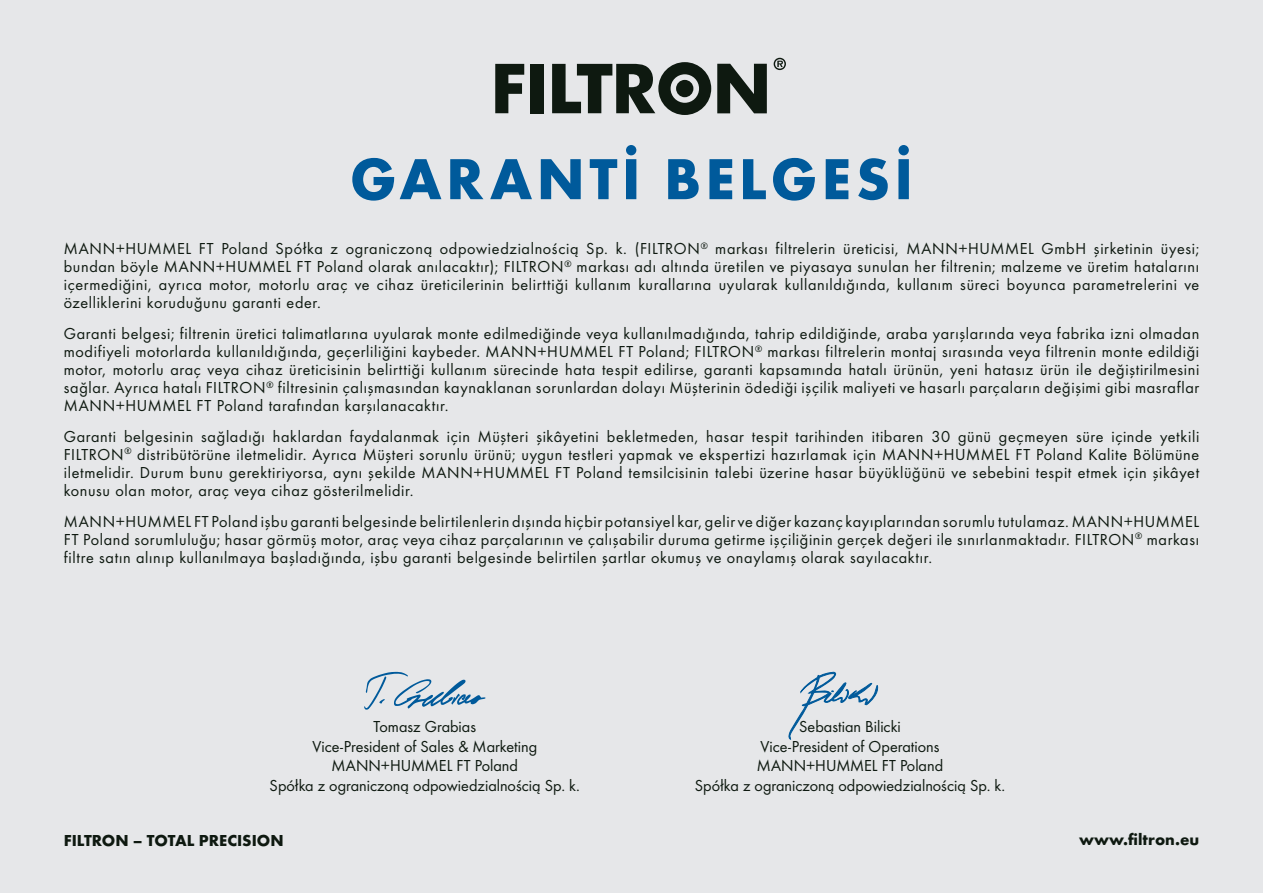
<style>
.page{position:relative;width:1263px;height:893px;background:#e6e7e9}
.page>*{position:absolute;margin:0;border:0;box-sizing:border-box;transform-origin:0 0}
.t1{font:700 60px "Futura";letter-spacing:.07em;color:#005a9b}
.t2{font:16.5px/18px "Futura Boo";letter-spacing:.015em;color:#0e1910;text-align:justify}
.t3{font:700 16.5px "Futura";color:#0e1910}
</style>
<div class="page">
<svg style="left:774px;top:58px;width:12px;height:12px"></svg>
<svg style="left:495px;top:64px;width:29px;height:49px"></svg>
<div style="left:530px;top:64px;width:14px;height:49px;background:#0e1910"></div>
<svg style="left:717px;top:64px;width:50px;height:49px"></svg>
<svg style="left:552px;top:62px;width:159px;height:53px"></svg>
<svg style="left:364px;top:672px;width:121px;height:38px"></svg>
<svg style="left:788px;top:671px;width:91px;height:69px"></svg>
<p class="t1" style="left:350px;top:135px;width:565px">GARANTİ BELGESİ</p>
<p class="t2" style="left:64px;top:239px;width:1137px">MANN+HUMMEL FT Poland Spółka z ograniczoną odpowiedzialnością Sp. k. (FILTRON<sup>®</sup> markası filtrelerin üreticisi, MANN+HUMMEL GmbH şirketinin üyesi; bundan böyle MANN+HUMMEL FT Poland olarak anılacaktır); FILTRON<sup>®</sup> markası adı altında üretilen ve piyasaya sunulan her filtrenin; malzeme ve üretim hatalarını içermediğini, ayrıca motor, motorlu araç ve cihaz üreticilerinin belirttiği kullanım kurallarına uyularak kullanıldığında, kullanım süreci boyunca parametrelerini ve özelliklerini koruduğunu garanti eder.</p>
<p class="t2" style="left:64px;top:324px;width:1137px">Garanti belgesi; filtrenin üretici talimatlarına uyularak monte edilmediğinde veya kullanılmadığında, tahrip edildiğinde, araba yarışlarında veya fabrika izni olmadan modifiyeli motorlarda kullanıldığında, geçerliliğini kaybeder. MANN+HUMMEL FT Poland; FILTRON<sup>®</sup> markası filtrelerin montaj sırasında veya filtrenin monte edildiği motor, motorlu araç veya cihaz üreticisinin belirttiği kullanım sürecinde hata tespit edilirse, garanti kapsamında hatalı ürünün, yeni hatasız ürün ile değiştirilmesini sağlar. Ayrıca hatalı FILTRON<sup>®</sup> filtresinin çalışmasından kaynaklanan sorunlardan dolayı Müşterinin ödediği işçilik maliyeti ve hasarlı parçaların değişimi gibi masraflar MANN+HUMMEL FT Poland tarafından karşılanacaktır.</p>
<p class="t2" style="left:64px;top:427px;width:1137px">Garanti belgesinin sağladığı haklardan faydalanmak için Müşteri şikâyetini bekletmeden, hasar tespit tarihinden itibaren 30 günü geçmeyen süre içinde yetkili FILTRON<sup>®</sup> distribütörüne iletmelidir. Ayrıca Müşteri sorunlu ürünü; uygun testleri yapmak ve ekspertizi hazırlamak için MANN+HUMMEL FT Poland Kalite Bölümüne iletmelidir. Durum bunu gerektiriyorsa, aynı şekilde MANN+HUMMEL FT Poland temsilcisinin talebi üzerine hasar büyüklüğünü ve sebebini tespit etmek için şikâyet konusu olan motor, araç veya cihaz gösterilmelidir.</p>
<p class="t2" style="left:64px;top:511px;width:1137px">MANN+HUMMEL FT Poland işbu garanti belgesinde belirtilenlerin dışında hiçbir potansiyel kar, gelir ve diğer kazanç kayıplarından sorumlu tutulamaz. MANN+HUMMEL FT Poland sorumluluğu; hasar görmüş motor, araç veya cihaz parçalarının ve çalışabilir duruma getirme işçiliğinin gerçek değeri ile sınırlanmaktadır. FILTRON<sup>®</sup> markası filtre satın alınıp kullanılmaya başladığında, işbu garanti belgesinde belirtilen şartlar okumuş ve onaylamış olarak sayılacaktır.</p>
<p class="t2" style="left:373px;top:717px;width:104px">Tomasz Grabias</p>
<p class="t2" style="left:270px;top:735px;width:312px;line-height:19.5px;text-align:center">Vice-President of Sales &amp; Marketing<br>MANN+HUMMEL FT Poland<br>Spółka z ograniczoną odpowiedzialnością Sp. k.</p>
<p class="t2" style="left:799px;top:717px;width:103px">Sebastian Bilicki</p>
<p class="t2" style="left:695px;top:735px;width:312px;line-height:19.5px;text-align:center">Vice-President of Operations<br>MANN+HUMMEL FT Poland<br>Spółka z ograniczoną odpowiedzialnością Sp. k.</p>
<p class="t3" style="left:64px;top:828px;width:221px">FILTRON – TOTAL PRECISION</p>
<p class="t3" style="left:1079px;top:828px;width:122px">www.filtron.eu</p>
</div>
